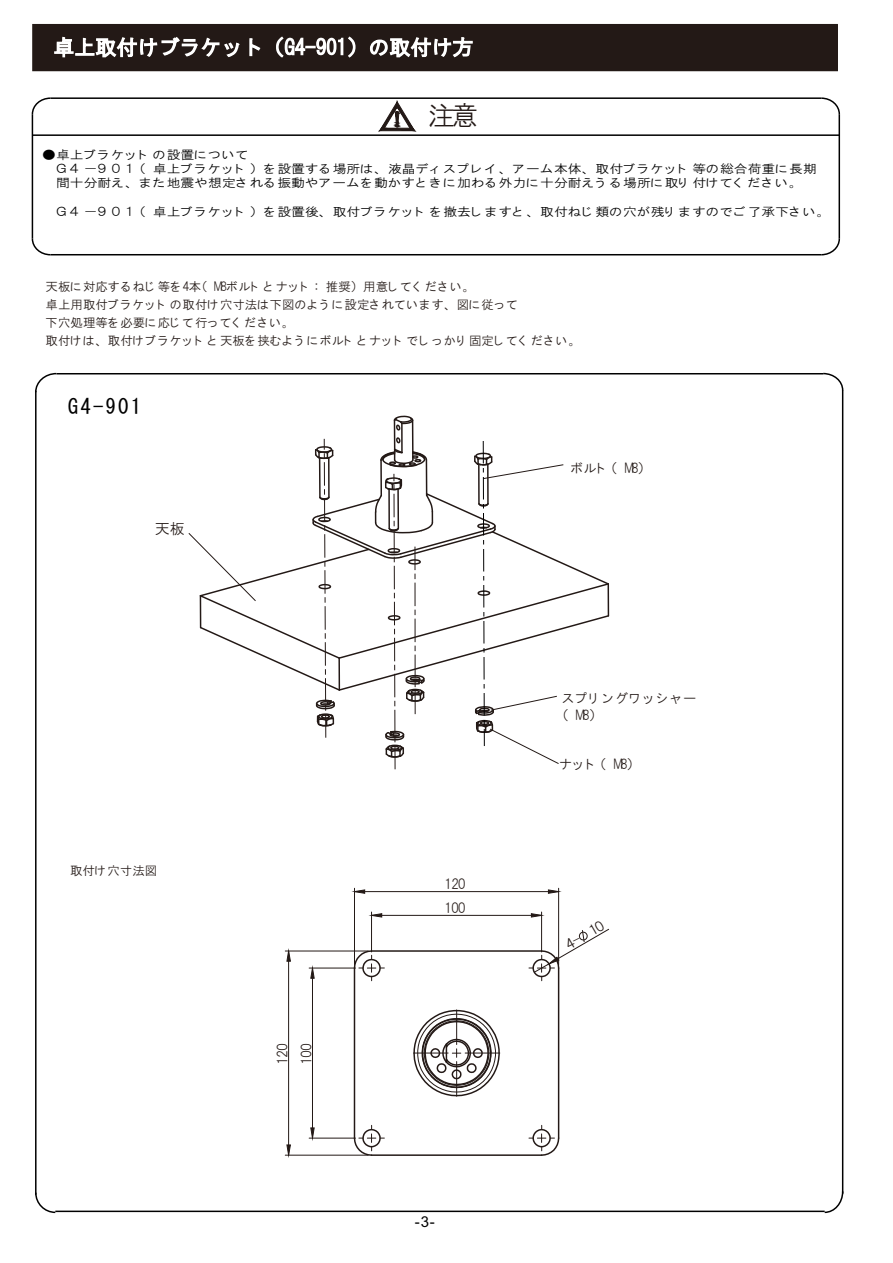
<style>
.page{position:relative;width:893px;height:1263px;background:#fff}
.page>*{position:absolute;margin:0;border:0;box-sizing:border-box;transform-origin:0 0}
.t1{font:27px "HGP Gothic M";color:#231916}
.t2{font:21px "HG Gothic M";color:#fff}
.t3{font:21px "MS Gothic";color:#000}
.t4{font:15px "Arial";color:#000}
.t5{font:15px "HGP Gothic M";color:#231916}
.t6{font:13.8px "HGP Gothic M";letter-spacing:-.08em;color:#231916}
.t7{font:13.8px "HGP Gothic M";letter-spacing:-.08em;color:#231916;scale:1.12 1}
.t8{font:13.5px "HGP Gothic M";letter-spacing:.135em;color:#231916}
.t9{font:13.5px/16.5px "HGP Gothic M";letter-spacing:.17em;color:#231916}
.t10{font:12.45px/18px "HGP Gothic M";letter-spacing:.11em;color:#231916}
.t11{font:12.45px "HGP Gothic M";color:#231916}
.t12{font:12px/14.2px "HGP Gothic M";letter-spacing:.07em;color:#000;scale:1.15 1}
.t13{font:12px "HGP Gothic M";letter-spacing:.1em;color:#000;scale:1.15 1}
</style>
<div class="page">
<div style="left:33px;top:25px;width:804px;height:45px;background:#231916"></div>
<div style="left:32px;top:24px;width:806px;height:47px;border:2px solid #231916"></div>
<hr style="left:371px;top:912px;width:1px;height:40px;background:#231916">
<hr style="left:541px;top:912px;width:1px;height:40px;background:#231916">
<hr style="left:372px;top:915px;width:170px;height:1px;background:#231916">
<hr style="left:285px;top:951px;width:83px;height:1px;background:#231916">
<hr style="left:285px;top:1155px;width:83px;height:1px;background:#231916">
<hr style="left:309px;top:968px;width:46px;height:1px;background:#231916">
<hr style="left:309px;top:1138px;width:46px;height:1px;background:#231916">
<hr style="left:312px;top:968px;width:1px;height:170px;background:#231916">
<hr style="left:558px;top:888px;width:1px;height:77px;background:#231916">
<hr style="left:354px;top:888px;width:1px;height:77px;background:#231916">
<svg style="left:372px;top:913px;width:10px;height:5px"></svg>
<svg style="left:531px;top:913px;width:11px;height:5px"></svg>
<svg style="left:286px;top:950px;width:5px;height:206px"></svg>
<svg style="left:310px;top:967px;width:5px;height:12px"></svg>
<svg style="left:310px;top:1127px;width:5px;height:12px"></svg>
<svg style="left:355px;top:889px;width:204px;height:5px"></svg>
<hr style="left:354px;top:968px;width:1px;height:170px;background:#231916">
<hr style="left:558px;top:968px;width:1px;height:170px;background:#231916">
<svg style="left:529px;top:928px;width:80px;height:53px"></svg>
<hr style="left:372px;top:950px;width:170px;height:2px;background:#231916">
<svg style="left:353px;top:950px;width:31px;height:31px"></svg>
<svg style="left:353px;top:1125px;width:31px;height:31px"></svg>
<hr style="left:372px;top:1154px;width:170px;height:2px;background:#231916">
<svg style="left:529px;top:1125px;width:31px;height:31px"></svg>
<svg style="left:413px;top:1009px;width:88px;height:88px"></svg>
<svg style="left:188px;top:415px;width:422px;height:354px"></svg>
<hr style="left:35px;top:391px;width:2px;height:804px;background:#000">
<hr style="left:55px;top:1210px;width:770px;height:2px;background:#000">
<hr style="left:842px;top:390px;width:1px;height:803px;background:#000">
<hr style="left:56px;top:373px;width:767px;height:1px;background:#000">
<svg style="left:35px;top:372px;width:23px;height:22px"></svg>
<svg style="left:822px;top:372px;width:22px;height:20px"></svg>
<svg style="left:823px;top:1190px;width:21px;height:24px"></svg>
<svg style="left:35px;top:1191px;width:22px;height:23px"></svg>
<svg style="left:820px;top:237px;width:21px;height:19px"></svg>
<hr style="left:50px;top:254px;width:771px;height:1px;background:#000">
<svg style="left:31px;top:237px;width:21px;height:19px"></svg>
<hr style="left:32px;top:114px;width:1px;height:125px;background:#000">
<svg style="left:31px;top:97px;width:19px;height:19px"></svg>
<hr style="left:50px;top:97px;width:771px;height:2px;background:#000">
<svg style="left:820px;top:97px;width:21px;height:19px"></svg>
<hr style="left:838px;top:114px;width:2px;height:125px;background:#000">
<hr style="left:32px;top:134px;width:807px;height:2px;background:#000">
<svg style="left:376px;top:101px;width:46px;height:35px"></svg>
<h2 class="t2" style="left:53px;top:37px;width:422px">卓上取付けブラケット（G4-901）の取付け方</h2>
<h1 class="t1" style="left:428px;top:102px;width:52px">注意</h1>
<p class="t12" style="left:56px;top:147px;width:663px;text-indent:-14px">●卓上ブラケットの設置について<br>Ｇ４－９０１（卓上ブラケット）を設置する場所は、液晶ディスプレイ、アーム本体、取付ブラケット等の総合荷重に長期間十分耐え、また地震や想定される振動やアームを動かすときに加わる外力に十分耐えうる場所に取り付けてください。</p>
<p class="t13" style="left:56px;top:206px;width:671px">Ｇ４－９０１（卓上ブラケット）を設置後、取付ブラケットを撤去しますと、取付ねじ類の穴が残りますのでご了承下さい。</p>
<p class="t10" style="left:46px;top:278px;width:533px">天板に対応するねじ等を4本（ M8ボルトとナット：推奨）用意してください。<br>卓上用取付ブラケットの取付け穴寸法は下図のように設定されています、図に従って<br>下穴処理等を必要に応じて行ってください。<br>取付けは、取付けブラケットと天板を挟むようにボルトとナットでしっかり固定してください。</p>
<h2 class="t3" style="left:68px;top:396px;width:75px">G4-901</h2>
<p class="t5" style="left:155px;top:521px;width:32px">天板</p>
<p class="t11" style="left:70px;top:865px;width:89px">取付け穴寸法図</p>
<p class="t6" style="left:276px;top:1065px;width:23px;rotate:-90deg">120</p>
<p class="t6" style="left:299px;top:1065px;width:23px;rotate:-90deg">100</p>
<p class="t6" style="left:444px;top:877px;width:23px">120</p>
<p class="t6" style="left:444px;top:901px;width:23px">100</p>
<p class="t8" style="left:570px;top:461px;width:76px">ボルト（ M8）</p>
<p class="t9" style="left:562px;top:690px;width:136px">スプリングワッシャー（ M8）</p>
<p class="t8" style="left:559px;top:758px;width:76px">ナット（ M8）</p>
<p class="t7" style="left:563px;top:938px;width:40px;rotate:-27deg">4- 10</p>
<p class="t4" style="left:415px;top:1216px;width:21px">-3-</p>
</div>
